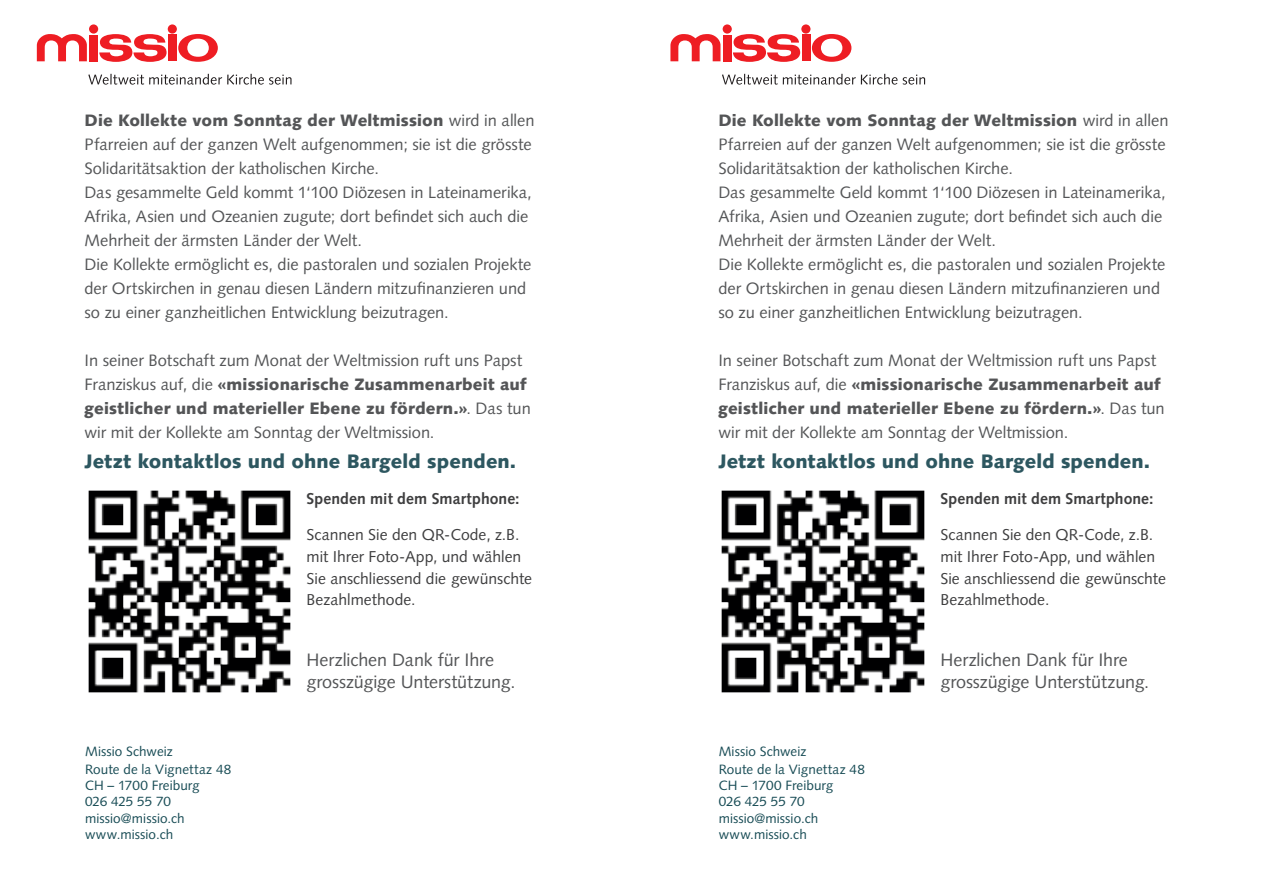
<style>
.page{position:relative;width:1263px;height:893px;background:#fff}
.page>*{position:absolute;margin:0;border:0;box-sizing:border-box;transform-origin:0 0}
.Lauftext_2019_Syntax{font:900 19.5px "Syntax LT Std";letter-spacing:.005em;color:#2d5760}
.Lauftext_2019_Syntax-2{font:18px/21.6px "Syntax LT Std";letter-spacing:-.01em;color:#545557}
.Lauftext_2019_Syntax-3{font:16.5px/24px "Syntax LT Std";color:#545557}
.Lauftext_2019_Syntax-4{font:15.75px/21.8px "Syntax LT Std";color:#3e3e3f}
.Lauftext_2019_Syntax-5{font:700 15.75px "Syntax LT Std";letter-spacing:.005em;color:#3e3e3f}
.Legende_Syntax{font:13.5px/16.2px "Syntax LT Std";letter-spacing:.005em;color:#184c55}
.s1{font-weight:900}
</style>
<div class="page">
<svg style="left:88px;top:74px;width:204px;height:11px"></svg>
<div style="left:89px;top:35px;width:9px;height:26px;background:#ee1d23"></div>
<svg style="left:99px;top:34px;width:68px;height:28px"></svg>
<svg style="left:178px;top:34px;width:40px;height:28px"></svg>
<div style="left:89px;top:24px;width:9px;height:10px;background:#ee1d23;border-radius:50%"></div>
<div style="left:168px;top:24px;width:9px;height:10px;background:#ee1d23;border-radius:50%"></div>
<div style="left:168px;top:35px;width:9px;height:26px;background:#ee1d23"></div>
<svg style="left:37px;top:34px;width:50px;height:27px"></svg>
<svg style="left:722px;top:74px;width:203px;height:11px"></svg>
<div style="left:723px;top:35px;width:8px;height:26px;background:#ee1d23"></div>
<svg style="left:733px;top:34px;width:67px;height:28px"></svg>
<svg style="left:812px;top:34px;width:39px;height:28px"></svg>
<div style="left:723px;top:24px;width:9px;height:10px;background:#ee1d23;border-radius:50%"></div>
<div style="left:801px;top:24px;width:9px;height:10px;background:#ee1d23;border-radius:50%"></div>
<div style="left:802px;top:35px;width:8px;height:26px;background:#ee1d23"></div>
<svg style="left:670px;top:34px;width:50px;height:27px"></svg>
<img style="left:721px;top:490px;width:204px;height:203px">
<img style="left:88px;top:490px;width:203px;height:203px">
<p class="Lauftext_2019_Syntax-3" style="left:85px;top:108px;width:452px"><span class="s1">Die Kollekte vom Sonntag der Weltmission</span> wird in allen Pfarreien auf der ganzen Welt aufgenommen; sie ist die grösste Solidaritätsaktion der katholischen Kirche.<br>Das gesammelte Geld kommt 1‘100 Diözesen in Lateinamerika, Afrika, Asien und Ozeanien zugute; dort befindet sich auch die Mehrheit der ärmsten Länder der Welt.<br>Die Kollekte ermöglicht es, die pastoralen und sozialen Projekte der Ortskirchen in genau diesen Ländern mitzufinanzieren und so zu einer ganzheitlichen Entwicklung beizutragen.</p>
<p class="Lauftext_2019_Syntax-3" style="left:85px;top:348px;width:448px">In seiner Botschaft zum Monat der Weltmission ruft uns Papst Franziskus auf, die <span class="s1">«missionarische Zusammenarbeit auf geistlicher und materieller Ebene zu fördern.»</span>. Das tun wir mit der Kollekte am Sonntag der Weltmission.</p>
<p class="Lauftext_2019_Syntax" style="left:85px;top:450px;width:433px">Jetzt kontaktlos und ohne Bargeld spenden.</p>
<p class="Lauftext_2019_Syntax-5" style="left:307px;top:490px;width:214px">Spenden mit dem Smartphone:</p>
<p class="Lauftext_2019_Syntax-4" style="left:307px;top:524px;width:227px">Scannen Sie den QR-Code, z.B. mit Ihrer Foto-App, und wählen<br>Sie anschliessend die gewünschte<br>Bezahlmethode.</p>
<p class="Legende_Syntax" style="left:85px;top:743px;width:89px">Missio Schweiz</p>
<p class="Legende_Syntax" style="left:85px;top:761px;width:148px">Route de la Vignettaz 48<br>CH – 1700 Freiburg<br>026 425 55 70 missio@missio.ch www.missio.ch</p>
<p class="Lauftext_2019_Syntax-2" style="left:307px;top:649px;width:210px">Herzlichen Dank für Ihre grosszügige Unterstützung.</p>
<p class="Lauftext_2019_Syntax-3" style="left:718px;top:108px;width:452px"><span class="s1">Die Kollekte vom Sonntag der Weltmission</span> wird in allen Pfarreien auf der ganzen Welt aufgenommen; sie ist die grösste Solidaritätsaktion der katholischen Kirche.<br>Das gesammelte Geld kommt 1‘100 Diözesen in Lateinamerika, Afrika, Asien und Ozeanien zugute; dort befindet sich auch die Mehrheit der ärmsten Länder der Welt.<br>Die Kollekte ermöglicht es, die pastoralen und sozialen Projekte der Ortskirchen in genau diesen Ländern mitzufinanzieren und so zu einer ganzheitlichen Entwicklung beizutragen.</p>
<p class="Lauftext_2019_Syntax-3" style="left:718px;top:348px;width:448px">In seiner Botschaft zum Monat der Weltmission ruft uns Papst Franziskus auf, die <span class="s1">«missionarische Zusammenarbeit auf geistlicher und materieller Ebene zu fördern.»</span>. Das tun wir mit der Kollekte am Sonntag der Weltmission.</p>
<p class="Lauftext_2019_Syntax" style="left:718px;top:450px;width:433px">Jetzt kontaktlos und ohne Bargeld spenden.</p>
<p class="Lauftext_2019_Syntax-5" style="left:940px;top:490px;width:214px">Spenden mit dem Smartphone:</p>
<p class="Lauftext_2019_Syntax-4" style="left:940px;top:524px;width:227px">Scannen Sie den QR-Code, z.B. mit Ihrer Foto-App, und wählen<br>Sie anschliessend die gewünschte<br>Bezahlmethode.</p>
<p class="Legende_Syntax" style="left:719px;top:743px;width:89px">Missio Schweiz</p>
<p class="Legende_Syntax" style="left:719px;top:761px;width:148px">Route de la Vignettaz 48<br>CH – 1700 Freiburg<br>026 425 55 70 missio@missio.ch www.missio.ch</p>
<p class="Lauftext_2019_Syntax-2" style="left:940px;top:649px;width:210px">Herzlichen Dank für Ihre grosszügige Unterstützung.</p>
</div>
